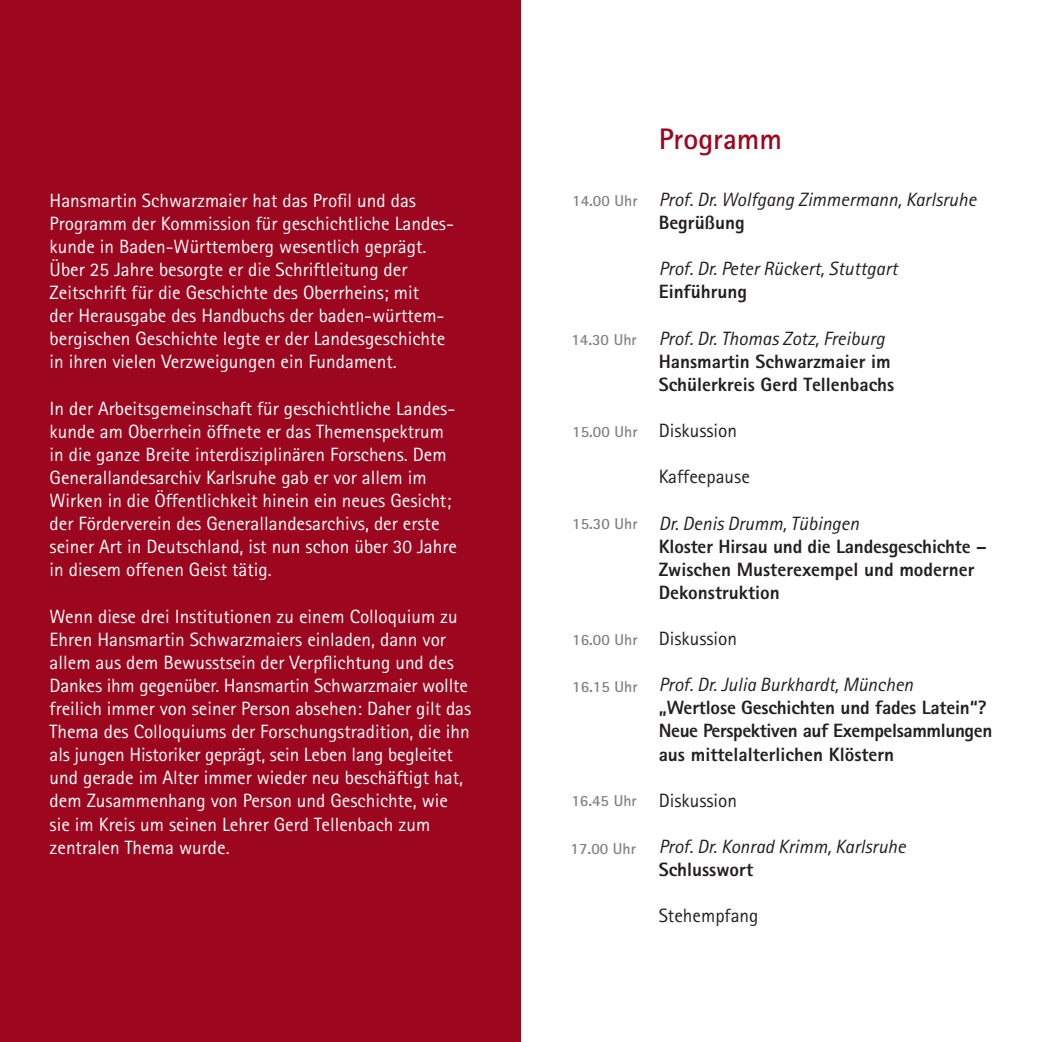
<style>
.page{position:relative;width:1042px;height:1042px;background:#fff}
.page>*{position:absolute;margin:0;border:0;box-sizing:border-box;transform-origin:0 0}
.t1{font:700 29.75px "Rotis Sans Serif";color:#9d061f}
.t2{font:19.25px/23.1px "Rotis Sans Serif";color:#fff}
.t3{font:800 19.25px/23.1px "Rotis Sans Serif";color:#231f20}
.t4{font:italic 19.25px "Rotis Sans Serif";color:#231f20}
.t5{font:19.25px "Rotis Sans Serif";color:#231f20}
.t6{font:700 15.75px "Rotis Sans Serif";color:#808285}
</style>
<div class="page">
<div style="left:0;top:0;width:521px;height:1042px;background:#9d061f"></div>
<p class="t2" style="left:50px;top:188px;width:406px">Hansmartin Schwarzmaier hat das Profil und das Programm der Kommission für geschichtliche Landes&shy;kunde in Baden-Württemberg wesentlich geprägt.<br>Über 25 Jahre besorgte er die Schriftleitung der Zeitschrift für die Geschichte des Oberrheins; mit<br>der Herausgabe des Handbuchs der baden-württem&shy;bergischen Geschichte legte er der Landesgeschichte in ihren vielen Verzweigungen ein Fundament.</p>
<p class="t2" style="left:50px;top:396px;width:409px">In der Arbeitsgemeinschaft für geschichtliche Landes&shy;kunde am Oberrhein öffnete er das Themenspektrum in die ganze Breite interdisziplinären Forschens. Dem Generallandesarchiv Karlsruhe gab er vor allem im Wirken in die Öffentlichkeit hinein ein neues Gesicht; der Förderverein des Generallandesarchivs, der erste seiner Art in Deutschland, ist nun schon über 30 Jahre in diesem offenen Geist tätig.</p>
<p class="t2" style="left:50px;top:604px;width:423px">Wenn diese drei Institutionen zu einem Colloquium zu Ehren Hansmartin Schwarzmaiers einladen, dann vor allem aus dem Bewusstsein der Verpflichtung und des Dankes ihm gegenüber. Hansmartin Schwarzmaier wollte freilich immer von seiner Person absehen: Daher gilt das Thema des Colloquiums der Forschungstradition, die ihn als jungen Historiker geprägt, sein Leben lang begleitet und gerade im Alter immer wieder neu beschäftigt hat, dem Zusammenhang von Person und Geschichte, wie sie im Kreis um seinen Lehrer Gerd Tellenbach zum zentralen Thema wurde.</p>
<p class="t6" style="left:572px;top:190px;width:67px">14.00 Uhr</p>
<p class="t6" style="left:571px;top:330px;width:67px">14.30 Uhr</p>
<p class="t6" style="left:572px;top:422px;width:67px">15.00 Uhr</p>
<p class="t6" style="left:572px;top:514px;width:67px">15.30 Uhr</p>
<p class="t6" style="left:572px;top:630px;width:67px">16.00 Uhr</p>
<p class="t6" style="left:572px;top:677px;width:67px">16.15 Uhr</p>
<p class="t6" style="left:571px;top:791px;width:67px">16.45 Uhr</p>
<p class="t6" style="left:570px;top:838px;width:67px">17.00 Uhr</p>
<h1 class="t1" style="left:659px;top:120px;width:125px">Programm</h1>
<p class="t4" style="left:659px;top:188px;width:319px">Prof. Dr. Wolfgang Zimmermann, Karlsruhe</p>
<p class="t3" style="left:659px;top:211px;width:87px">Begrüßung</p>
<p class="t4" style="left:659px;top:257px;width:240px">Prof. Dr. Peter Rückert, Stuttgart</p>
<p class="t3" style="left:659px;top:280px;width:90px">Einführung</p>
<p class="t4" style="left:659px;top:327px;width:227px">Prof. Dr. Thomas Zotz, Freiburg</p>
<p class="t3" style="left:659px;top:349px;width:237px">Hansmartin Schwarzmaier im<br>Schülerkreis Gerd Tellenbachs</p>
<p class="t5" style="left:659px;top:419px;width:80px">Diskussion</p>
<p class="t5" style="left:659px;top:465px;width:93px">Kaffeepause</p>
<p class="t4" style="left:659px;top:512px;width:202px">Dr. Denis Drumm, Tübingen</p>
<p class="t3" style="left:659px;top:534px;width:330px">Kloster Hirsau und die Landesgeschichte –<br>Zwischen Musterexempel und moderner<br>Dekonstruktion</p>
<p class="t5" style="left:659px;top:627px;width:80px">Diskussion</p>
<p class="t4" style="left:659px;top:673px;width:256px">Prof. Dr. Julia Burkhardt, München</p>
<p class="t3" style="left:659px;top:696px;width:335px">„Wertlose Geschichten und fades Latein“?<br>Neue Perspektiven auf Exempelsammlungen aus mittelalterlichen Klöstern</p>
<p class="t5" style="left:659px;top:789px;width:80px">Diskussion</p>
<p class="t4" style="left:659px;top:835px;width:249px">Prof. Dr. Konrad Krimm, Karlsruhe</p>
<p class="t3" style="left:659px;top:858px;width:96px">Schlusswort</p>
<p class="t5" style="left:659px;top:904px;width:101px">Stehempfang</p>
</div>
